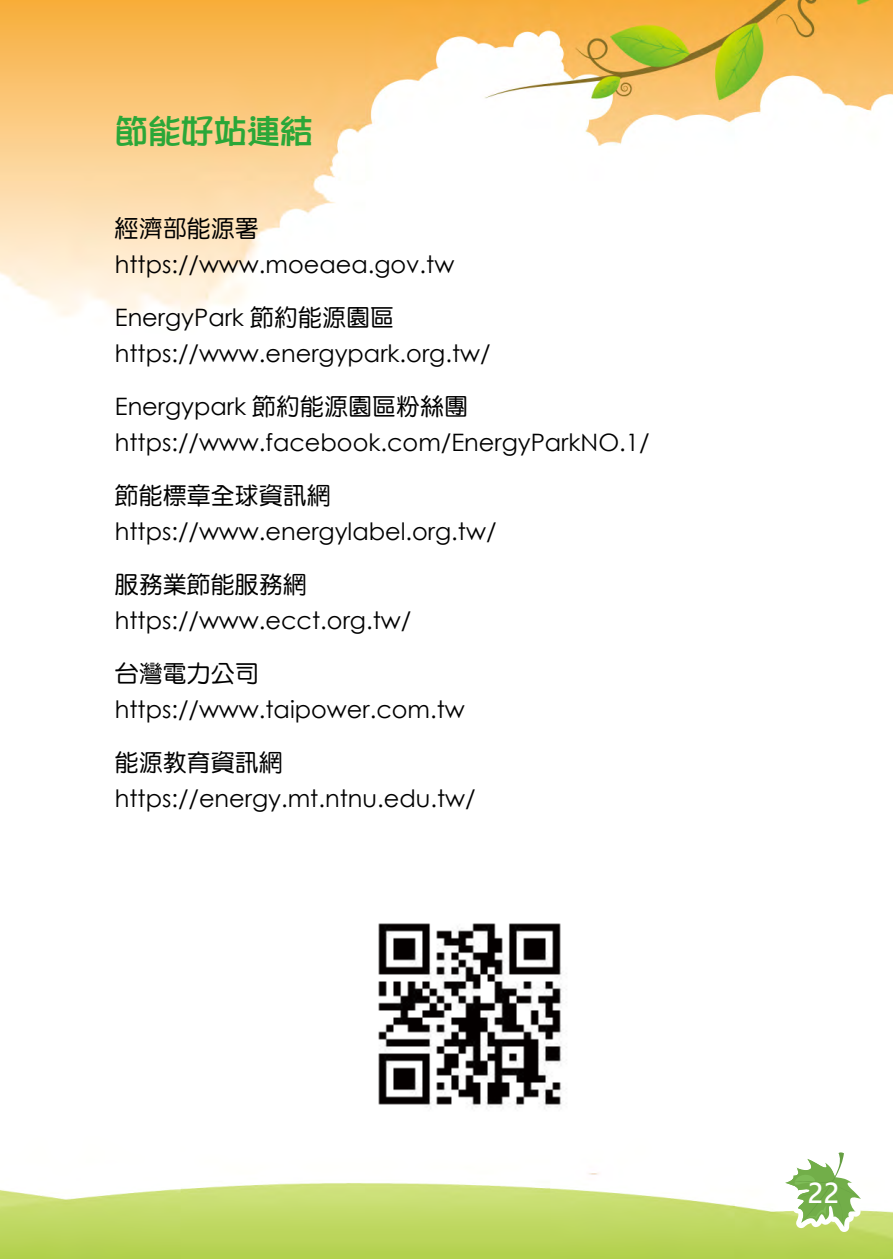
<style>
.page{position:relative;width:893px;height:1259px;background:#fff}
.page>*{position:absolute;margin:0;border:0;box-sizing:border-box;transform-origin:0 0}
.t1{font:33px "DFPOP1 Std W7";color:#2aa738}
.t2{font:27px "Microsoft Jheng Hei UI Bold";color:#fff}
.t3{font:24px/36px "Century Gothic";color:#000}
.t4{font:24px "DF Yuan Std W5";color:#000}
.s1{font-family:"DF Yuan Std W5"}
</style>
<div class="page">
<img style="left:0;top:0;width:893px;height:1259px">
<svg style="left:780px;top:1147px;width:86px;height:85px"></svg>
<img style="left:351px;top:896px;width:237px;height:235px">
<h1 class="t1" style="left:115px;top:113px;width:199px">節能好站連結</h1>
<p class="t4" style="left:115px;top:216px;width:145px">經濟部能源署</p>
<p class="t3" style="left:115px;top:246px;width:341px">https://www.moeaea.gov.tw</p>
<p class="t3" style="left:115px;top:299px;width:377px">EnergyPark <span class="s1">節約能源園區</span>https://www.energypark.org.tw/</p>
<p class="t3" style="left:115px;top:388px;width:536px">Energypark <span class="s1">節約能源園區粉絲團</span>https://www.facebook.com/EnergyParkNO.1/</p>
<p class="t4" style="left:115px;top:483px;width:217px">節能標章全球資訊網</p>
<p class="t3" style="left:115px;top:513px;width:383px">https://www.energylabel.org.tw/</p>
<p class="t4" style="left:115px;top:572px;width:193px">服務業節能服務網</p>
<p class="t3" style="left:115px;top:602px;width:298px">https://www.ecct.org.tw/</p>
<p class="t4" style="left:115px;top:661px;width:145px">台灣電力公司</p>
<p class="t3" style="left:115px;top:691px;width:352px">https://www.taipower.com.tw</p>
<p class="t4" style="left:115px;top:750px;width:169px">能源教育資訊網</p>
<p class="t3" style="left:115px;top:780px;width:362px">https://energy.mt.ntnu.edu.tw/</p>
<p class="t2" style="left:807px;top:1176px;width:34px">22</p>
</div>
